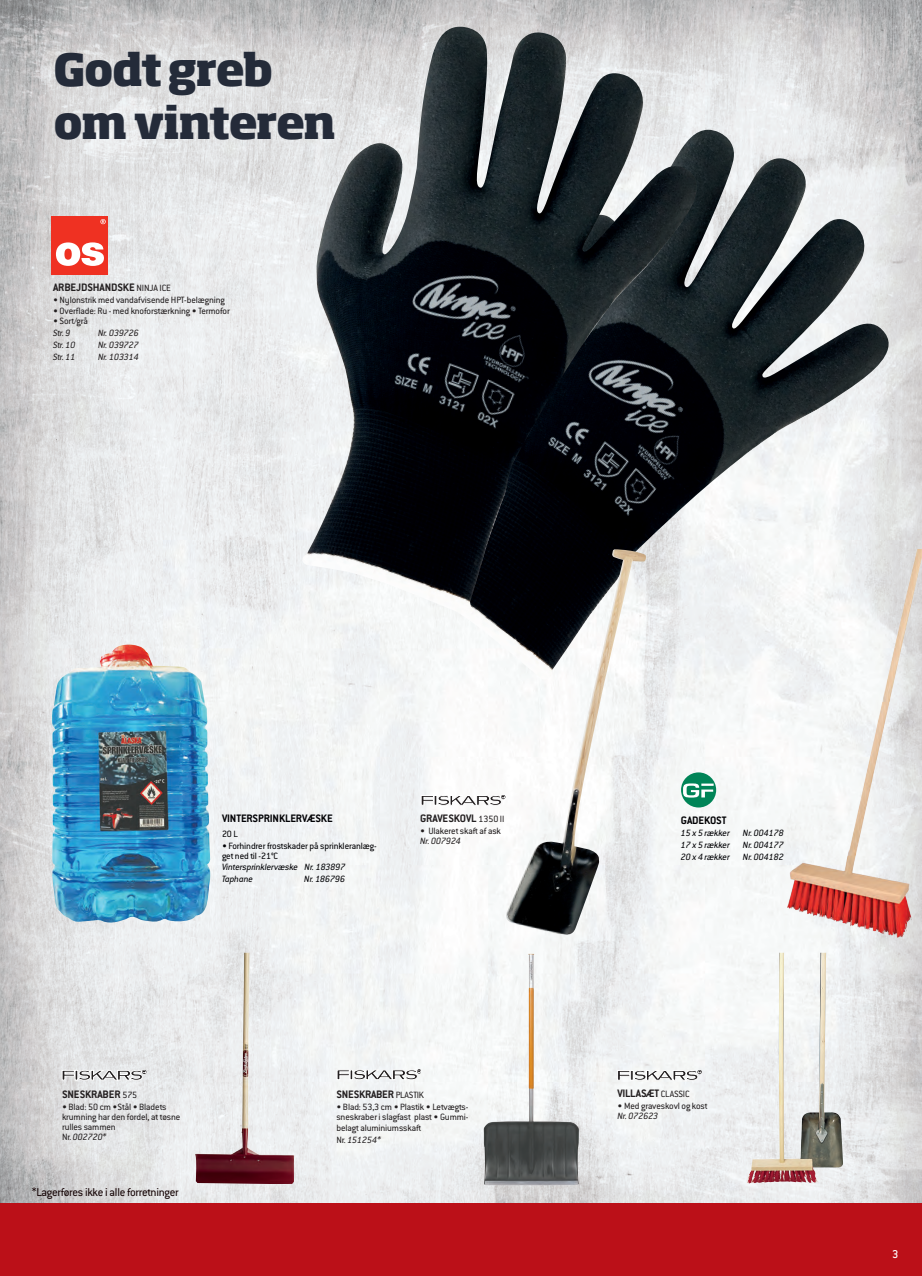
<style>
.page{position:relative;width:922px;height:1276px;background:#fff}
.page>*{position:absolute;margin:0;border:0;box-sizing:border-box;transform-origin:0 0}
.t1{font:800 43.75px/53.5px "Soho Std";letter-spacing:-.045em;color:#242b39}
.t2{font:12.5px "Conduit ITC Std";letter-spacing:-.02em;color:#140304}
.t3{font:500 12.5px "Conduit ITC Std";color:#fff}
.t4{font:700 11.88px "Conduit ITC Std";letter-spacing:-.01em;color:#231f20}
.t5{font:700 11.88px "Conduit ITC Std";letter-spacing:-.01em;color:#010104}
.t6{font:10px/10px "Conduit ITC Std";letter-spacing:-.01em;color:#231f20}
.t7{font:italic 10px/11.8px "Conduit ITC Std";letter-spacing:-.01em;color:#010104}
.t8{font:italic 10px "Conduit ITC Std";letter-spacing:-.01em;color:#231f20}
.t9{font:10px/10px "Conduit ITC Std";letter-spacing:-.01em;color:#010104}
.s1{font-weight:400;font-size:10px}
.s2{font-style:italic}
</style>
<div class="page">
<img style="left:0;top:0;width:921px;height:1204px">
<div style="left:0;top:1204px;width:921px;height:72px;background:#bb1018"></div>
<img style="left:408px;top:130px;width:490px;height:550px">
<img style="left:302px;top:27px;width:406px;height:588px">
<div style="left:52px;top:216px;width:56px;height:58px;background:#ef3122"></div>
<svg style="left:100px;top:219px;width:6px;height:5px"></svg>
<svg style="left:56px;top:242px;width:48px;height:24px"></svg>
<img style="left:195px;top:952px;width:99px;height:232px">
<svg style="left:62px;top:1070px;width:84px;height:10px"></svg>
<svg style="left:421px;top:795px;width:82px;height:10px"></svg>
<svg style="left:617px;top:1070px;width:84px;height:10px"></svg>
<img style="left:503px;top:549px;width:143px;height:387px">
<img style="left:745px;top:952px;width:97px;height:231px">
<img style="left:787px;top:549px;width:134px;height:388px">
<div style="left:681px;top:772px;width:35px;height:35px;background:#008457;border-radius:50%"></div>
<svg style="left:683px;top:783px;width:30px;height:14px"></svg>
<img style="left:51px;top:644px;width:159px;height:279px">
<img style="left:483px;top:954px;width:95px;height:231px">
<svg style="left:337px;top:1069px;width:84px;height:10px"></svg>
<h1 class="t1" style="left:53px;top:41px;width:284px">Godt greb om vinteren</h1>
<p class="t4" style="left:53px;top:280px;width:119px">ARBEJDSHANDSKE <span class="s1">NINJA ICE</span></p>
<p class="t6" style="left:53px;top:294px;width:173px">• Nylonstrik med vandafvisende HPT-belægning</p>
<p class="t6" style="left:53px;top:306px;width:178px">• Overflade: Ru - med knoforstærkning • Termofor</p>
<p class="t6" style="left:53px;top:316px;width:36px">• Sort/grå</p>
<p class="t8" style="left:53px;top:327px;width:19px">Str. 9</p>
<p class="t8" style="left:98px;top:327px;width:42px">Nr. 039726</p>
<p class="t8" style="left:53px;top:339px;width:24px">Str. 10</p>
<p class="t8" style="left:98px;top:339px;width:42px">Nr. 039727</p>
<p class="t8" style="left:53px;top:351px;width:24px">Str. 11</p>
<p class="t8" style="left:98px;top:351px;width:42px">Nr. 103314</p>
<p class="t5" style="left:222px;top:811px;width:112px">VINTERSPRINKLERVÆSKE</p>
<p class="t9" style="left:222px;top:828px;width:17px">20 L</p>
<p class="t9" style="left:222px;top:840px;width:156px">• Forhindrer frostskader på sprinkleranlæg&shy;get ned til -21°C</p>
<p class="t7" style="left:222px;top:861px;width:125px">Vintersprinklervæske Nr. 183897<br>Taphane</p>
<p class="t7" style="left:304px;top:873px;width:42px">Nr. 186796</p>
<p class="t4" style="left:420px;top:811px;width:86px">GRAVESKOVL <span class="s1">1350 II</span></p>
<p class="t6" style="left:420px;top:825px;width:82px">• Ulakeret skaft af ask</p>
<p class="t8" style="left:420px;top:834px;width:42px">Nr. 007924</p>
<p class="t4" style="left:62px;top:1087px;width:77px">SNESKRABER <span class="s1">575</span></p>
<p class="t6" style="left:62px;top:1101px;width:120px">• Blad: 50 cm •Stål • Bladets krumning har den fordel, at tøsne rulles sammen<br>Nr. <span class="s2">002720*</span></p>
<p class="t2" style="left:32px;top:1184px;width:148px">*Lagerføres ikke i alle forretninger</p>
<p class="t4" style="left:336px;top:1087px;width:89px">SNESKRABER <span class="s1">PLASTIK</span></p>
<p class="t6" style="left:336px;top:1101px;width:133px">• Blad: 53,3 cm • Plastik • Letvægts&shy;sneskraber i slagfast plast • Gummi-</p>
<p class="t6" style="left:336px;top:1122px;width:86px;line-height:11.8px">belagt aluminiumsskaft<br>Nr. <span class="s2">151254*</span></p>
<p class="t5" style="left:680px;top:813px;width:47px">GADEKOST</p>
<p class="t7" style="left:680px;top:826px;width:50px">15 x 5 rækker</p>
<p class="t7" style="left:742px;top:826px;width:42px">Nr. 004178</p>
<p class="t7" style="left:680px;top:838px;width:50px">17 x 5 rækker</p>
<p class="t7" style="left:742px;top:838px;width:42px">Nr. 004177</p>
<p class="t7" style="left:680px;top:850px;width:50px">20 x 4 rækker</p>
<p class="t7" style="left:742px;top:850px;width:42px">Nr. 004182</p>
<p class="t4" style="left:617px;top:1086px;width:74px">VILLASÆT <span class="s1">CLASSIC</span></p>
<p class="t6" style="left:617px;top:1100px;width:91px">• Med graveskovl og kost</p>
<p class="t8" style="left:617px;top:1110px;width:42px">Nr. 072623</p>
<p class="t3" style="left:891px;top:1246px;width:8px">3</p>
</div>
